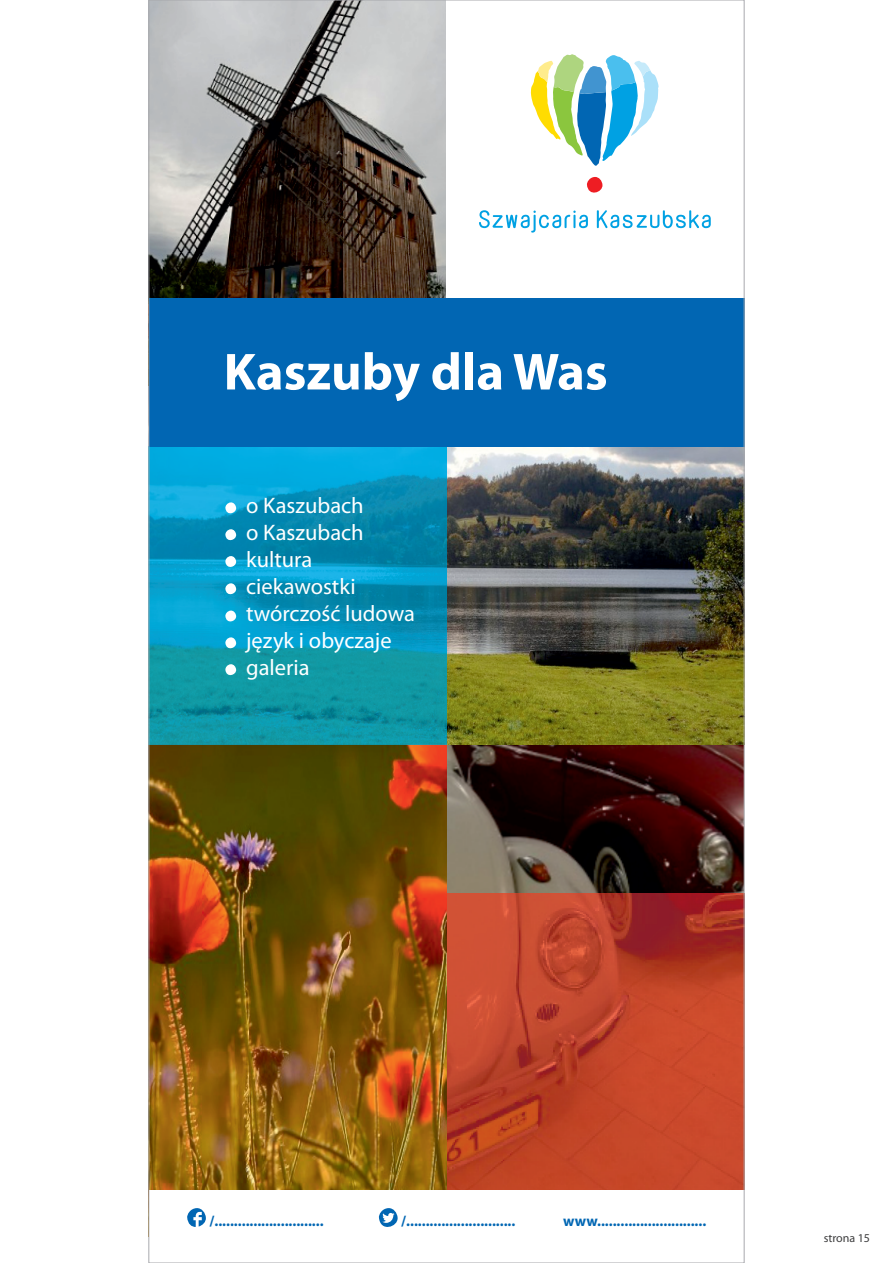
<style>
.page{position:relative;width:893px;height:1263px;background:#fff}
.page>*{position:absolute;margin:0;border:0;box-sizing:border-box;transform-origin:0 0}
.t1{font:700 52.5px "Myriad Pro";color:#fff}
.t2{font:22.5px/27px "Myriad Pro";color:#fff}
.t3{font:700 15px "Myriad Pro";color:#0166b3}
.t4{font:12px "Myriad Pro";color:#3e3e3f}
</style>
<div class="page">
<img style="left:150px;top:2px;width:296px;height:296px">
<img style="left:446px;top:744px;width:297px;height:149px">
<img style="left:446px;top:893px;width:297px;height:297px">
<img style="left:150px;top:744px;width:296px;height:446px">
<img style="left:150px;top:446px;width:593px;height:298px">
<svg style="left:479px;top:210px;width:109px;height:23px"></svg>
<svg style="left:597px;top:210px;width:114px;height:19px"></svg>
<svg style="left:587px;top:177px;width:16px;height:16px"></svg>
<svg style="left:531px;top:54px;width:128px;height:112px"></svg>
<div style="left:149px;top:298px;width:595px;height:148px;background:#0166b3"></div>
<svg style="left:225px;top:664px;width:11px;height:14px"></svg>
<svg style="left:225px;top:637px;width:11px;height:15px"></svg>
<svg style="left:225px;top:610px;width:11px;height:15px"></svg>
<svg style="left:225px;top:583px;width:11px;height:15px"></svg>
<svg style="left:225px;top:556px;width:11px;height:14px"></svg>
<svg style="left:225px;top:529px;width:11px;height:14px"></svg>
<svg style="left:225px;top:502px;width:11px;height:15px"></svg>
<svg style="left:187px;top:1208px;width:19px;height:19px"></svg>
<svg style="left:379px;top:1208px;width:19px;height:19px"></svg>
<h1 class="t1" style="left:224px;top:350px;width:385px">Kaszuby dla Was</h1>
<h2 class="t2" style="left:246px;top:494px;width:171px">o Kaszubach<br>o Kaszubach kultura ciekawostki twórczość ludowa język i obyczaje galeria</h2>
<p class="t3" style="left:209px;top:1214px;width:116px">/............................</p>
<p class="t3" style="left:401px;top:1214px;width:116px">/............................</p>
<p class="t3" style="left:563px;top:1214px;width:145px">www............................</p>
<p class="t4" style="left:824px;top:1233px;width:48px">strona 15</p>
</div>
